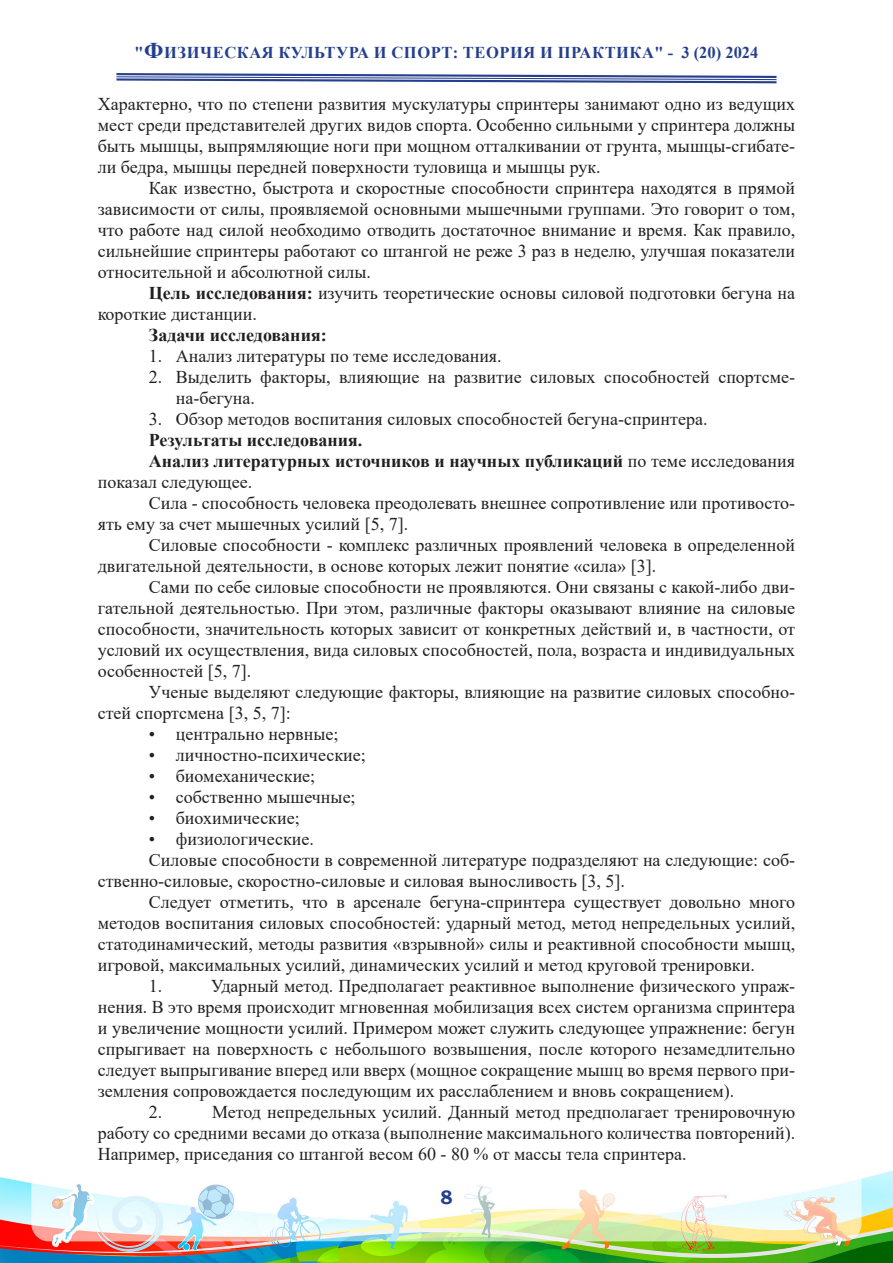
<style>
.page{position:relative;width:893px;height:1263px;background:#fff}
.page>*{position:absolute;margin:0;border:0;box-sizing:border-box;transform-origin:0 0}
.t1{font:700 19.5px "Bookman Old Style";color:#253f8e}
.t2{font:18px/21px "Times New Roman";color:#231f20;text-align:justify}
.t3{font:700 18px/21px "Times New Roman";color:#231f20}
.t4{font:700 16.5px "Times New Roman";letter-spacing:.035em;color:#253f8e}
.s1{font-size:22.5px}
.s2{font-weight:700}
.s3{font-weight:400}
</style>
<div class="page">
<img style="left:0;top:1170px;width:893px;height:93px">
<svg style="left:116px;top:73px;width:661px;height:11px"></svg>
<p class="t4" style="left:134px;top:40px;width:625px">"<span class="s1">Ф</span>ИЗИЧЕСКАЯ КУЛЬТУРА И СПОРТ: ТЕОРИЯ И ПРАКТИКА" - 3 (20) 2024</p>
<p class="t2" style="left:98px;top:93px;width:699px">Характерно, что по степени развития мускулатуры спринтеры занимают одно из ведущих мест среди представителей других видов спорта. Особенно сильными у спринтера должны быть мышцы, выпрямляющие ноги при мощном отталкивании от грунта, мышцы-сгибате&shy;ли бедра, мышцы передней поверхности туловища и мышцы рук.</p>
<p class="t2" style="left:98px;top:177px;width:699px;text-indent:51px">Как известно, быстрота и скоростные способности спринтера находятся в прямой зависимости от силы, проявляемой основными мышечными группами. Это говорит о том, что работе над силой необходимо отводить достаточное внимание и время. Как правило, сильнейшие спринтеры работают со штангой не реже 3 раз в неделю, улучшая показатели относительной и абсолютной силы.</p>
<p class="t2" style="left:98px;top:282px;width:699px;text-indent:51px"><span class="s2">Цель исследования:</span> изучить теоретические основы силовой подготовки бегуна на короткие дистанции.</p>
<p class="t3" style="left:149px;top:324px;width:179px">Задачи исследования:</p>
<p class="t2" style="left:149px;top:345px;width:354px">1. Анализ литературы по теме исследования.</p>
<p class="t2" style="left:176px;top:366px;width:621px;text-indent:-27px">2. Выделить факторы, влияющие на развитие силовых способностей спортсме&shy;на-бегуна.</p>
<p class="t2" style="left:149px;top:408px;width:560px">3. Обзор методов воспитания силовых способностей бегуна-спринтера.</p>
<p class="t3" style="left:149px;top:429px;width:215px">Результаты исследования.</p>
<p class="t3" style="left:98px;top:450px;width:699px;text-indent:51px">Анализ литературных источников и научных публикаций <span class="s3">по теме исследования показал следующее.</span></p>
<p class="t2" style="left:98px;top:492px;width:699px;text-indent:51px">Сила - способность человека преодолевать внешнее сопротивление или противосто&shy;ять ему за счет мышечных усилий [5, 7].</p>
<p class="t2" style="left:98px;top:534px;width:699px;text-indent:51px">Силовые способности - комплекс различных проявлений человека в определенной двигательной деятельности, в основе которых лежит понятие «сила» [3].</p>
<p class="t2" style="left:98px;top:576px;width:699px;text-indent:51px">Сами по себе силовые способности не проявляются. Они связаны с какой-либо дви&shy;гательной деятельностью. При этом, различные факторы оказывают влияние на силовые способности, значительность которых зависит от конкретных действий и, в частности, от условий их осуществления, вида силовых способностей, пола, возраста и индивидуальных особенностей [5, 7].</p>
<p class="t2" style="left:98px;top:681px;width:699px;text-indent:51px">Ученые выделяют следующие факторы, влияющие на развитие силовых способно&shy;стей спортсмена [3, 5, 7]:</p>
<p class="t2" style="left:149px;top:723px;width:191px">• центрально нервные;</p>
<p class="t2" style="left:149px;top:744px;width:218px">• личностно-психические;</p>
<p class="t2" style="left:149px;top:765px;width:168px">• биомеханические;</p>
<p class="t2" style="left:149px;top:786px;width:208px">• собственно мышечные;</p>
<p class="t2" style="left:149px;top:807px;width:152px">• биохимические;</p>
<p class="t2" style="left:149px;top:828px;width:167px">• физиологические.</p>
<p class="t2" style="left:98px;top:849px;width:699px;text-indent:51px">Силовые способности в современной литературе подразделяют на следующие: соб&shy;ственно-силовые, скоростно-силовые и силовая выносливость [3, 5].</p>
<p class="t2" style="left:98px;top:891px;width:699px;text-indent:51px">Следует отметить, что в арсенале бегуна-спринтера существует довольно много методов воспитания силовых способностей: ударный метод, метод непредельных усилий, статодинамический, методы развития «взрывной» силы и реактивной способности мышц, игровой, максимальных усилий, динамических усилий и метод круговой тренировки.</p>
<p class="t2" style="left:149px;top:975px;width:15px">1.</p>
<p class="t2" style="left:98px;top:975px;width:699px;text-indent:113px">Ударный метод. Предполагает реактивное выполнение физического упраж&shy;нения. В это время происходит мгновенная мобилизация всех систем организма спринтера и увеличение мощности усилий. Примером может служить следующее упражнение: бегун спрыгивает на поверхность с небольшого возвышения, после которого незамедлительно следует выпрыгивание вперед или вверх (мощное сокращение мышц во время первого при&shy;земления сопровождается последующим их расслаблением и вновь сокращением).</p>
<p class="t2" style="left:149px;top:1101px;width:15px">2.</p>
<p class="t2" style="left:98px;top:1101px;width:699px;text-indent:114px">Метод непредельных усилий. Данный метод предполагает тренировочную работу со средними весами до отказа (выполнение максимального количества повторений).<br>Например, приседания со штангой весом 60 - 80 % от массы тела спринтера.</p>
<p class="t1" style="left:440px;top:1183px;width:14px">8</p>
</div>
